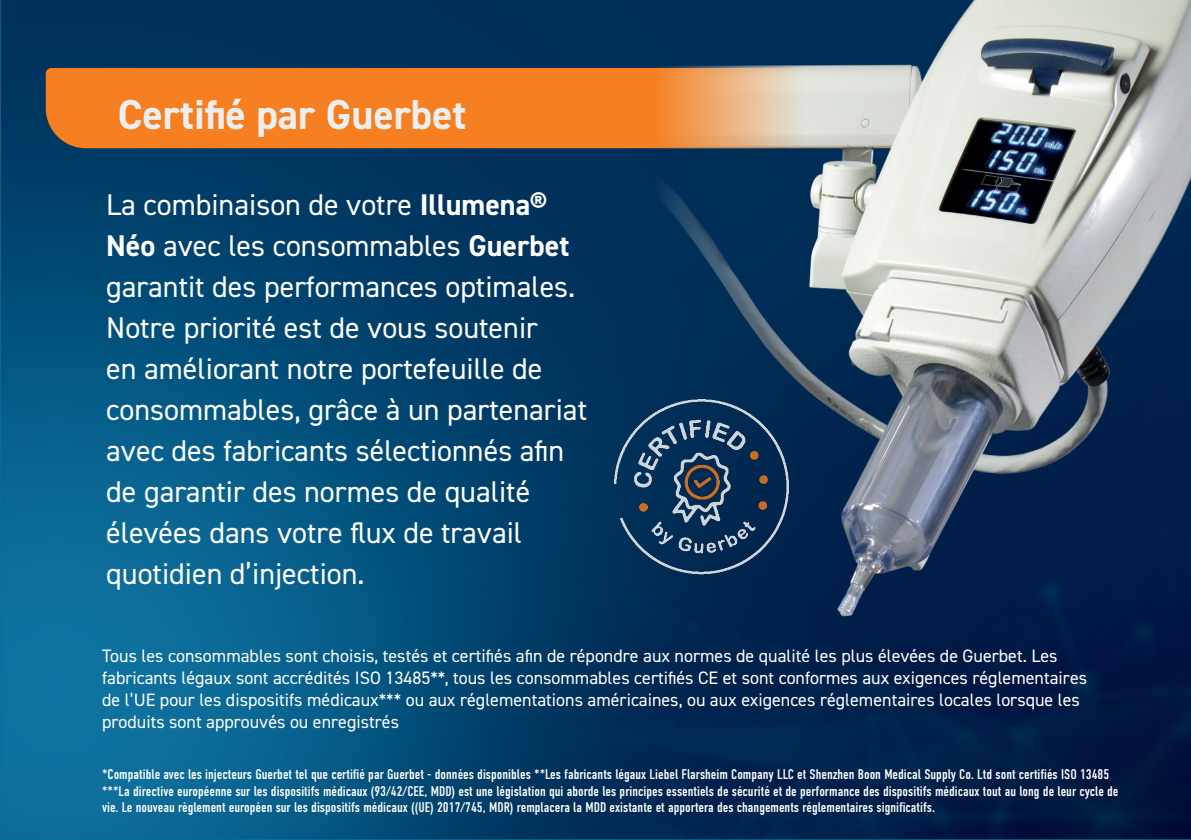
<style>
.page{position:relative;width:1191px;height:840px;background:#fff}
.page>*{position:absolute;margin:0;border:0;box-sizing:border-box;transform-origin:0 0}
.t1{font:700 41.8px "DIN2014";color:#eeeeef}
.t2{font:30px/41px "DIN2014";color:#fff}
.t3{font:18px/21.8px "DIN2014";color:#fff}
.t4{font:14px/16.8px "DIN Condensed";color:#fff}
.s1{font-weight:700}
</style>
<div class="page">
<img style="left:0;top:0;width:1190px;height:839px">
<div style="left:46px;top:68px;width:582px;height:80px;background:#f57f21"></div>
<img style="left:628px;top:0;width:562px;height:717px">
<img style="left:607px;top:382px;width:198px;height:209px">
<p class="t1" style="left:118px;top:86px;width:350px">Certifié par Guerbet</p>
<p class="t2" style="left:106px;top:183px;width:470px">La combinaison de votre <span class="s1">Illumena®<br>Néo</span> avec les consommables <span class="s1">Guerbet </span>garantit des performances optimales.</p>
<p class="t2" style="left:106px;top:306px;width:482px">Notre priorité est de vous soutenir<br>en améliorant notre portefeuille de consommables, grâce à un partenariat avec des fabricants sélectionnés afin de garantir des normes de qualité élevées dans votre flux de travail quotidien d’injection.</p>
<p class="t3" style="left:102px;top:644px;width:986px">Tous les consommables sont choisis, testés et certifiés afin de répondre aux normes de qualité les plus élevées de Guerbet. Les fabricants légaux sont accrédités ISO 13485**, tous les consommables certifiés CE et sont conformes aux exigences réglementaires de l’UE pour les dispositifs médicaux*** ou aux réglementations américaines, ou aux exigences réglementaires locales lorsque les produits sont approuvés ou enregistrés</p>
<p class="t4" style="left:102px;top:765px;width:1017px">*Compatible avec les injecteurs Guerbet tel que certifié par Guerbet - données disponibles **Les fabricants légaux Liebel Flarsheim Company LLC et Shenzhen Boon Medical Supply Co. Ltd sont certifiés ISO 13485 ***La directive européenne sur les dispositifs médicaux (93/42/CEE, MDD) est une législation qui aborde les principes essentiels de sécurité et de performance des dispositifs médicaux tout au long de leur cycle de vie. Le nouveau règlement européen sur les dispositifs médicaux ((UE) 2017/745, MDR) remplacera la MDD existante et apportera des changements réglementaires significatifs.</p>
</div>
